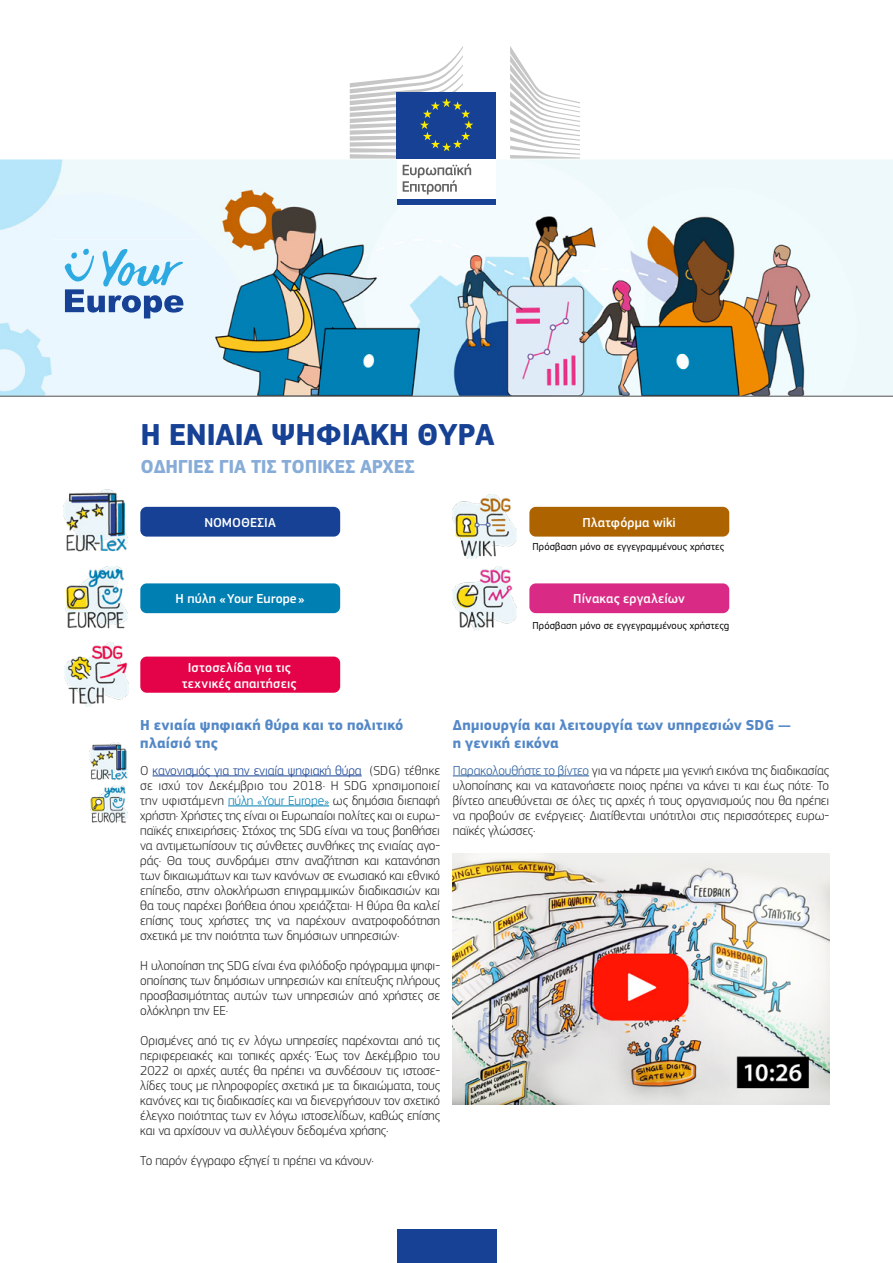
<style>
.page{position:relative;width:893px;height:1263px;background:#fff}
.page>*{position:absolute;margin:0;border:0;box-sizing:border-box;transform-origin:0 0}
._01_-_H1{font:700 31.5px "EC Square Sans Pro";letter-spacing:-.015em;color:#164194}
._02_-_H2{font:700 19.5px "EC Square Sans Pro";letter-spacing:-.015em;color:#87acd8}
._03_-_H3_no_num{font:700 15px/18.9px "EC Square Sans Pro";letter-spacing:.01em;color:#5488c7}
._04_-_Body{font:300 13.5px/15px "EC Square Sans Pro";letter-spacing:-.01em;color:#262626;text-align:justify}
._00_-_Category{font:500 13.5px/16.2px "EC Square Sans Pro";letter-spacing:.01em;color:#fff;text-align:center}
._09_-_Meta_text{font:10.5px "EC Square Sans Pro";letter-spacing:.01em;color:#000}
.s1{color:#164194}
.s2{color:#007fb2}
.s3{color:#275b9b}
</style>
<div class="page">
<hr style="left:0;top:396px;width:893px;height:1px;background:#000">
<div style="left:140px;top:507px;width:200px;height:30px;background:#164194;border-radius:6px"></div>
<div style="left:140px;top:583px;width:200px;height:30px;background:#007fb2;border-radius:6px"></div>
<div style="left:140px;top:657px;width:200px;height:36px;background:#e40248;border-radius:6px"></div>
<div style="left:529px;top:507px;width:200px;height:30px;background:#ad6400;border-radius:6px"></div>
<div style="left:529px;top:583px;width:200px;height:30px;background:#d92b85;border-radius:6px"></div>
<div style="left:397px;top:1229px;width:100px;height:34px;background:#164194"></div>
<div style="left:397px;top:92px;width:99px;height:67px;background:#164194"></div>
<svg style="left:510px;top:46px;width:70px;height:113px"></svg>
<svg style="left:350px;top:46px;width:123px;height:113px"></svg>
<img style="left:0;top:159px;width:893px;height:237px">
<img style="left:64px;top:490px;width:64px;height:62px">
<img style="left:65px;top:566px;width:63px;height:63px">
<img style="left:65px;top:643px;width:64px;height:63px">
<img style="left:453px;top:495px;width:64px;height:64px">
<img style="left:453px;top:566px;width:64px;height:64px">
<hr style="left:153px;top:776px;width:209px;height:1px;background:#164194">
<hr style="left:228px;top:806px;width:101px;height:1px;background:#007fb2">
<img style="left:89px;top:743px;width:39px;height:37px">
<img style="left:90px;top:785px;width:38px;height:38px">
<hr style="left:453px;top:776px;width:136px;height:1px;background:#275b9b">
<img style="left:452px;top:854px;width:377px;height:250px">
<h1 class="_01_-_H1" style="left:141px;top:415px;width:355px">Η ΕΝΙΑΊΑ ΨΗΦΙΑΚΉ ΘΎΡΑ</h1>
<h2 class="_02_-_H2" style="left:141px;top:455px;width:276px">ΟΔΗΓΊΕΣ ΓΙΑ ΤΙΣ ΤΟΠΙΚΈΣ ΑΡΧΈΣ</h2>
<p class="_00_-_Category" style="left:204px;top:514px;width:73px">ΝΟΜΟΘΕΣΙΑ</p>
<p class="_00_-_Category" style="left:176px;top:591px;width:130px">Η πύλη «Your Europe»</p>
<p class="_00_-_Category" style="left:182px;top:659px;width:116px">Ιστοσελίδα για τις τεχνικές απαιτήσεις</p>
<p class="_00_-_Category" style="left:582px;top:514px;width:95px">Πλατφόρμα wiki</p>
<p class="_09_-_Meta_text" style="left:533px;top:541px;width:193px">Πρόσβαση μόνο σε εγγεγραμμένους χρήστες</p>
<p class="_00_-_Category" style="left:573px;top:591px;width:113px">Πίνακας εργαλείων</p>
<p class="_09_-_Meta_text" style="left:533px;top:620px;width:198px">Πρόσβαση μόνο σε εγγεγραμμένους χρήστεςg</p>
<h3 class="_03_-_H3_no_num" style="left:140px;top:716px;width:265px">Η ενιαία ψηφιακή θύρα και το πολιτικό πλαίσιό της</h3>
<p class="_04_-_Body" style="left:140px;top:762px;width:301px">O <span class="s1">κανονισμός για την ενιαία ψηφιακή θύρα</span> (SDG) τέθηκε σε ισχύ τον Δεκέμβριο του 2018· Η SDG χρησιμοποιεί την υφιστάμενη <span class="s2">πύλη «Your Europe»</span> ως δημόσια διεπαφή χρήστη· Χρήστες της είναι οι Ευρωπαίοι πολίτες και οι ευρω&shy;παϊκές επιχειρήσεις· Στόχος της SDG είναι να τους βοηθήσει να αντιμετωπίσουν τις σύνθετες συνθήκες της ενιαίας αγο&shy;ράς· Θα τους συνδράμει στην αναζήτηση και κατανόηση των δικαιωμάτων και των κανόνων σε ενωσιακό και εθνικό επίπεδο, στην ολοκλήρωση επιγραμμικών διαδικασιών και θα τους παρέχει βοήθεια όπου χρειάζεται· Η θύρα θα καλεί επίσης τους χρήστες της να παρέχουν ανατροφοδότηση σχετικά με την ποιότητα των δημόσιων υπηρεσιών·</p>
<p class="_04_-_Body" style="left:140px;top:957px;width:301px">Η υλοποίηση της SDG είναι ένα φιλόδοξο πρόγραμμα ψηφι&shy;οποίησης των δημόσιων υπηρεσιών και επίτευξης πλήρους προσβασιμότητας αυτών των υπηρεσιών από χρήστες σε ολόκληρη την ΕΕ·</p>
<p class="_04_-_Body" style="left:140px;top:1032px;width:301px">Ορισμένες από τις εν λόγω υπηρεσίες παρέχονται από τις περιφερειακές και τοπικές αρχές· Έως τον Δεκέμβριο του 2022 οι αρχές αυτές θα πρέπει να συνδέσουν τις ιστοσε&shy;λίδες τους με πληροφορίες σχετικά με τα δικαιώματα, τους κανόνες και τις διαδικασίες και να διενεργήσουν τον σχετικό έλεγχο ποιότητας των εν λόγω ιστοσελίδων, καθώς επίσης και να αρχίσουν να συλλέγουν δεδομένα χρήσης·</p>
<p class="_04_-_Body" style="left:140px;top:1152px;width:235px">Το παρόν έγγραφο εξηγεί τι πρέπει να κάνουν·</p>
<h3 class="_03_-_H3_no_num" style="left:453px;top:716px;width:339px">Δημιουργία και λειτουργία των υπηρεσιών SDG — η γενική εικόνα</h3>
<p class="_04_-_Body" style="left:453px;top:762px;width:378px"><span class="s3">Παρακολουθήστε το βίντεο</span> για να πάρετε μια γενική εικόνα της διαδικασίας υλοποίησης και να κατανοήσετε ποιος πρέπει να κάνει τι και έως πότε· Το βίντεο απευθύνεται σε όλες τις αρχές ή τους οργανισμούς που θα πρέπει να προβούν σε ενέργειες· Διατίθενται υπότιτλοι στις περισσότερες ευρω&shy;παϊκές γλώσσες·</p>
</div>
